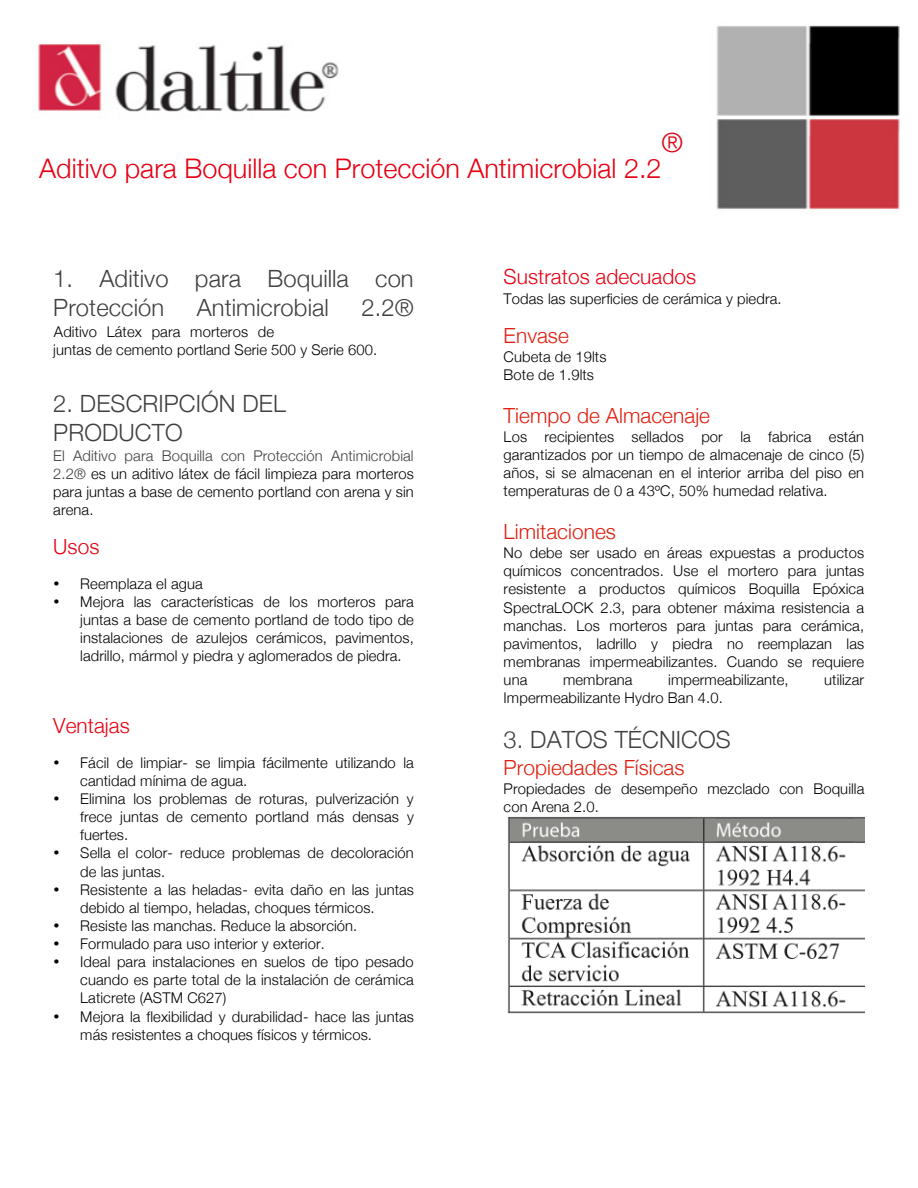
<style>
.page{position:relative;width:918px;height:1188px;background:#fff}
.page>*{position:absolute;margin:0;border:0;box-sizing:border-box;transform-origin:0 0}
.t1{font:300 27px "Helvetica Neue";color:#e60013}
.t2{font:300 27px "Helvetica Neue";color:#df0011}
.t3{font:300 23.7px/29.1px "Helvetica Neue";letter-spacing:.005em;color:#404040}
.t4{font:300 20.85px "Helvetica Neue";letter-spacing:.005em;color:#df1f10}
.t5{font:300 20.85px "Helvetica Neue";color:#e60013}
.t6{font:300 14.7px/18.1px "Helvetica Neue";letter-spacing:.01em;color:#000}
.s1{color:#404040}
</style>
<div class="page">
<img style="left:38px;top:25px;width:862px;height:185px">
<img style="left:507px;top:816px;width:358px;height:198px">
<h1 class="t2" style="left:662px;top:120px;width:23px">®</h1>
<h1 class="t1" style="left:39px;top:147px;width:624px">Aditivo para Boquilla con Protección Antimicrobial 2.2</h1>
<h2 class="t3" style="left:53px;top:263px;width:362px">1. Aditivo para Boquilla con<br>Protección</h2>
<h2 class="t3" style="left:197px;top:292px;width:134px">Antimicrobial</h2>
<h2 class="t3" style="left:361px;top:292px;width:54px">2.2®</h2>
<p class="t6" style="left:53px;top:321px;width:326px">Aditivo Látex para morteros de<br>juntas de cemento portland Serie 500 y Serie 600.</p>
<h2 class="t3" style="left:53px;top:387px;width:234px">2. DESCRIPCIÓN DEL<br>PRODUCTO</h2>
<p class="t6" style="left:53px;top:445px;width:362px;text-align:justify"><span class="s1">El Aditivo para Boquilla con Protección Antimicrobial 2.2®</span> es un aditivo látex de fácil limpieza para morteros para juntas a base de cemento portland con arena y sin arena.</p>
<h3 class="t5" style="left:53px;top:530px;width:48px">Usos</h3>
<p class="t6" style="left:53px;top:574px;width:151px">• Reemplaza el agua</p>
<p class="t6" style="left:80px;top:592px;width:335px;text-align:justify;text-indent:-27px">• Mejora las características de los morteros para juntas a base de cemento portland de todo tipo de instalaciones de azulejos cerámicos, pavimentos, ladrillo, mármol y piedra y aglomerados de piedra.</p>
<h3 class="t5" style="left:53px;top:709px;width:78px">Ventajas</h3>
<p class="t6" style="left:80px;top:752px;width:335px;text-indent:-27px">• Fácil de limpiar- se limpia fácilmente utilizando la cantidad mínima de agua.</p>
<p class="t6" style="left:80px;top:789px;width:335px;text-align:justify;text-indent:-27px">• Elimina los problemas de roturas, pulverización y frece juntas de cemento portland más densas y fuertes.</p>
<p class="t6" style="left:80px;top:843px;width:335px;text-indent:-27px">• Sella el color- reduce problemas de decoloración de las juntas.</p>
<p class="t6" style="left:80px;top:880px;width:335px;text-indent:-27px">• Resistente a las heladas- evita daño en las juntas debido al tiempo, heladas, choques térmicos.</p>
<p class="t6" style="left:53px;top:916px;width:306px">• Resiste las manchas. Reduce la absorción.</p>
<p class="t6" style="left:53px;top:934px;width:273px">• Formulado para uso interior y exterior.</p>
<p class="t6" style="left:80px;top:952px;width:335px;text-align:justify;text-indent:-27px">• Ideal para instalaciones en suelos de tipo pesado cuando es parte total de la instalación de cerámica Laticrete (ASTM C627)</p>
<p class="t6" style="left:80px;top:1007px;width:335px;text-indent:-27px">• Mejora la flexibilidad y durabilidad- hace las juntas más resistentes a choques físicos y térmicos.</p>
<h3 class="t5" style="left:504px;top:260px;width:194px">Sustratos adecuados</h3>
<p class="t6" style="left:504px;top:289px;width:279px">Todas las superficies de cerámica y piedra.</p>
<h3 class="t4" style="left:504px;top:319px;width:67px">Envase</h3>
<p class="t6" style="left:504px;top:347px;width:104px">Cubeta de 19lts<br>Bote de 1.9lts</p>
<h3 class="t4" style="left:504px;top:399px;width:208px">Tiempo de Almacenaje</h3>
<p class="t6" style="left:504px;top:427px;width:362px;text-align:justify">Los recipientes sellados por la fabrica están garantizados por un tiempo de almacenaje de cinco (5) años, si se almacenan en el interior arriba del piso en temperaturas de 0 a 43ºC, 50% humedad relativa.</p>
<h3 class="t4" style="left:504px;top:515px;width:114px">Limitaciones</h3>
<p class="t6" style="left:504px;top:543px;width:362px;text-align:justify">No debe ser usado en áreas expuestas a productos químicos concentrados. Use el mortero para juntas resistente a productos químicos Boquilla Epóxica SpectraLOCK 2.3, para obtener máxima resistencia a manchas. Los morteros para juntas para cerámica, pavimentos, ladrillo y piedra no reemplazan las membranas impermeabilizantes. Cuando se requiere una</p>
<p class="t6" style="left:563px;top:670px;width:71px">membrana</p>
<p class="t6" style="left:668px;top:670px;width:122px">impermeabilizante,</p>
<p class="t6" style="left:824px;top:670px;width:42px">utilizar</p>
<p class="t6" style="left:504px;top:688px;width:221px">Impermeabilizante Hydro Ban 4.0.</p>
<h2 class="t3" style="left:504px;top:724px;width:229px">3. DATOS TÉCNICOS</h2>
<h3 class="t4" style="left:504px;top:750px;width:182px">Propiedades Físicas</h3>
<p class="t6" style="left:504px;top:779px;width:362px">Propiedades de desempeño mezclado con Boquilla con Arena 2.0.</p>
</div>
